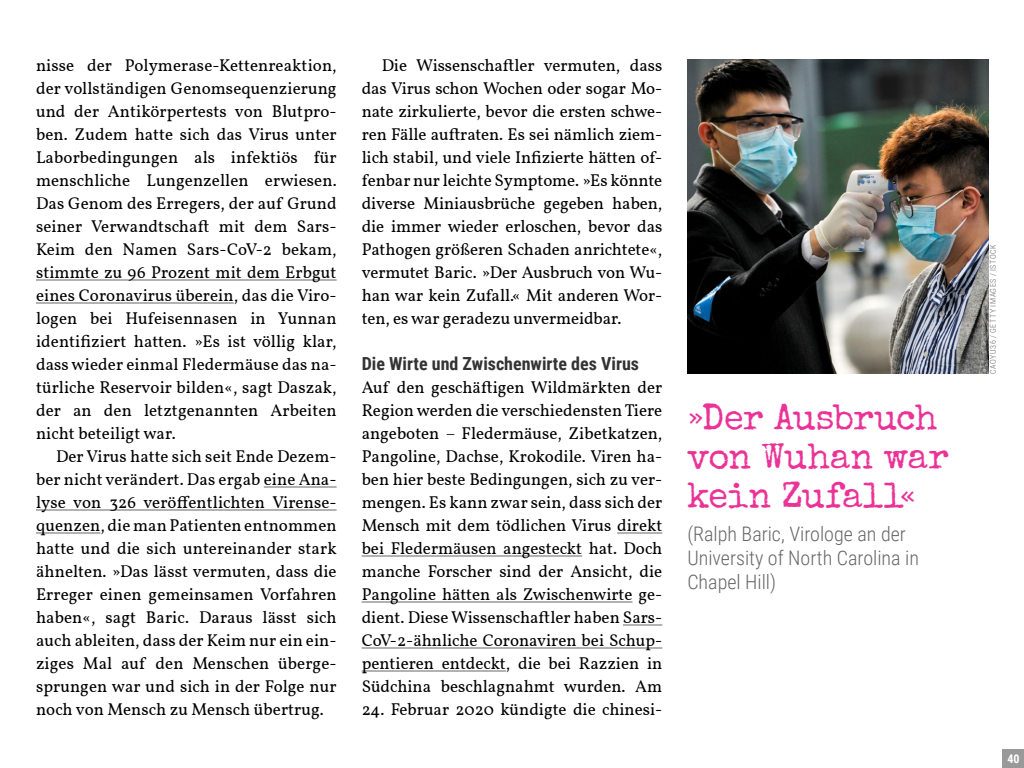
<style>
.page{position:relative;width:1024px;height:768px;background:#fff}
.page>*{position:absolute;margin:0;border:0;box-sizing:border-box;transform-origin:0 0}
.PQ{font:36px/39px "Special Elite";letter-spacing:-.015em;color:#eb3397}
.PQ_Autor{font:300 20px/24px "Roboto Condensed";color:#666}
.Zwiti{font:700 18px "Roboto Condensed";color:#333}
.GT_Einzug{font:17px/23px "Vollkorn";letter-spacing:.005em;color:#000;text-align:justify}
.GT_Keinzug{font:17px/23px "Vollkorn";color:#000;text-align:justify}
.t1{font:700 12px "Roboto Condensed";color:#fff}
.BN{font:300 8px "Roboto Condensed";letter-spacing:.07em;color:#666}
</style>
<div class="page">
<hr style="left:36px;top:280px;width:301px;height:1px;background:#666">
<hr style="left:36px;top:303px;width:198px;height:1px;background:#666">
<hr style="left:264px;top:487px;width:73px;height:1px;background:#666">
<hr style="left:36px;top:510px;width:301px;height:1px;background:#666">
<hr style="left:36px;top:533px;width:64px;height:1px;background:#666">
<hr style="left:617px;top:533px;width:45px;height:1px;background:#666">
<hr style="left:362px;top:556px;width:220px;height:1px;background:#666">
<hr style="left:362px;top:602px;width:271px;height:1px;background:#666">
<hr style="left:623px;top:625px;width:39px;height:1px;background:#666">
<hr style="left:362px;top:648px;width:300px;height:1px;background:#666">
<hr style="left:362px;top:671px;width:144px;height:1px;background:#666">
<img style="left:687px;top:59px;width:301px;height:315px">
<div style="left:1003px;top:749px;width:21px;height:19px;background:#999"></div>
<p class="GT_Einzug" style="left:36px;top:54px;width:302px">nisse der Polymerase-Kettenreaktion, der vollständigen Genomsequenzierung und der Antikörpertests von Blutpro&shy;ben. Zudem hatte sich das Virus unter Laborbedingungen als infektiös für menschliche Lungenzellen erwiesen.<br>Das Genom des Erregers, der auf Grund seiner Verwandtschaft mit dem Sars-Keim den Namen Sars-CoV-2 bekam, stimmte zu 96 Prozent mit dem Erbgut eines Coronavirus überein, das die Viro&shy;logen bei Hufeisennasen in Yunnan identifiziert hatten. »Es ist völlig klar, dass wieder einmal Fledermäuse das na&shy;türliche Reservoir bilden«, sagt Daszak, der an den letztgenannten Arbeiten nicht beteiligt war.</p>
<p class="GT_Einzug" style="left:36px;top:445px;width:302px;text-indent:20px">Der Virus hatte sich seit Ende Dezem&shy;ber nicht verändert. Das ergab eine Ana&shy;lyse von 326 veröffentlichten Virense&shy;quenzen, die man Patienten entnommen hatte und die sich untereinander stark ähnelten. »Das lässt vermuten, dass die Erreger einen gemeinsamen Vorfahren haben«, sagt Baric. Daraus lässt sich auch ableiten, dass der Keim nur ein ein&shy;ziges Mal auf den Menschen überge&shy;sprungen war und sich in der Folge nur noch von Mensch zu Mensch übertrug.</p>
<p class="GT_Einzug" style="left:362px;top:54px;width:302px;text-indent:20px">Die Wissenschaftler vermuten, dass das Virus schon Wochen oder sogar Mo&shy;nate zirkulierte, bevor die ersten schwe&shy;ren Fälle auftraten. Es sei nämlich ziem&shy;lich stabil, und viele Infizierte hätten of&shy;fenbar nur leichte Symptome. »Es könnte diverse Miniausbrüche gegeben haben, die immer wieder erloschen, bevor das Pathogen größeren Schaden anrichtete«, vermutet Baric. »Der Ausbruch von Wu&shy;han war kein Zufall.« Mit anderen Wor&shy;ten, es war geradezu unvermeidbar.</p>
<p class="Zwiti" style="left:362px;top:351px;width:279px">Die Wirte und Zwischenwirte des Virus</p>
<p class="GT_Keinzug" style="left:362px;top:376px;width:302px">Auf den geschäftigen Wildmärkten der Region werden die verschiedensten Tiere angeboten – Fledermäuse, Zibetkatzen, Pangoline, Dachse, Krokodile. Viren ha&shy;ben hier beste Bedingungen, sich zu ver&shy;mengen. Es kann zwar sein, dass sich der Mensch mit dem tödlichen Virus direkt bei Fledermäusen angesteckt hat. Doch manche Forscher sind der Ansicht, die Pangoline hätten als Zwischenwirte ge&shy;dient. Diese Wissenschaftler haben Sars-CoV-2-ähnliche Coronaviren bei Schup&shy;pentieren entdeckt, die bei Razzien in Südchina beschlagnahmt wurden. Am</p>
<p class="GT_Keinzug" style="left:362px;top:698px;width:302px">24. Februar 2020 kündigte die chinesi-</p>
<p class="PQ" style="left:687px;top:398px;width:263px">»Der Ausbruch von Wuhan war kein Zufall«</p>
<p class="PQ_Autor" style="left:687px;top:521px;width:233px">(Ralph Baric, Virologe an der<br>University of North Carolina in<br>Chapel Hill)</p>
<p class="BN" style="left:987px;top:374px;width:131px;rotate:-90deg">CAOYU36 / GETTY IMAGES / ISTOCK</p>
<p class="t1" style="left:1007px;top:750px;width:14px">40</p>
</div>
